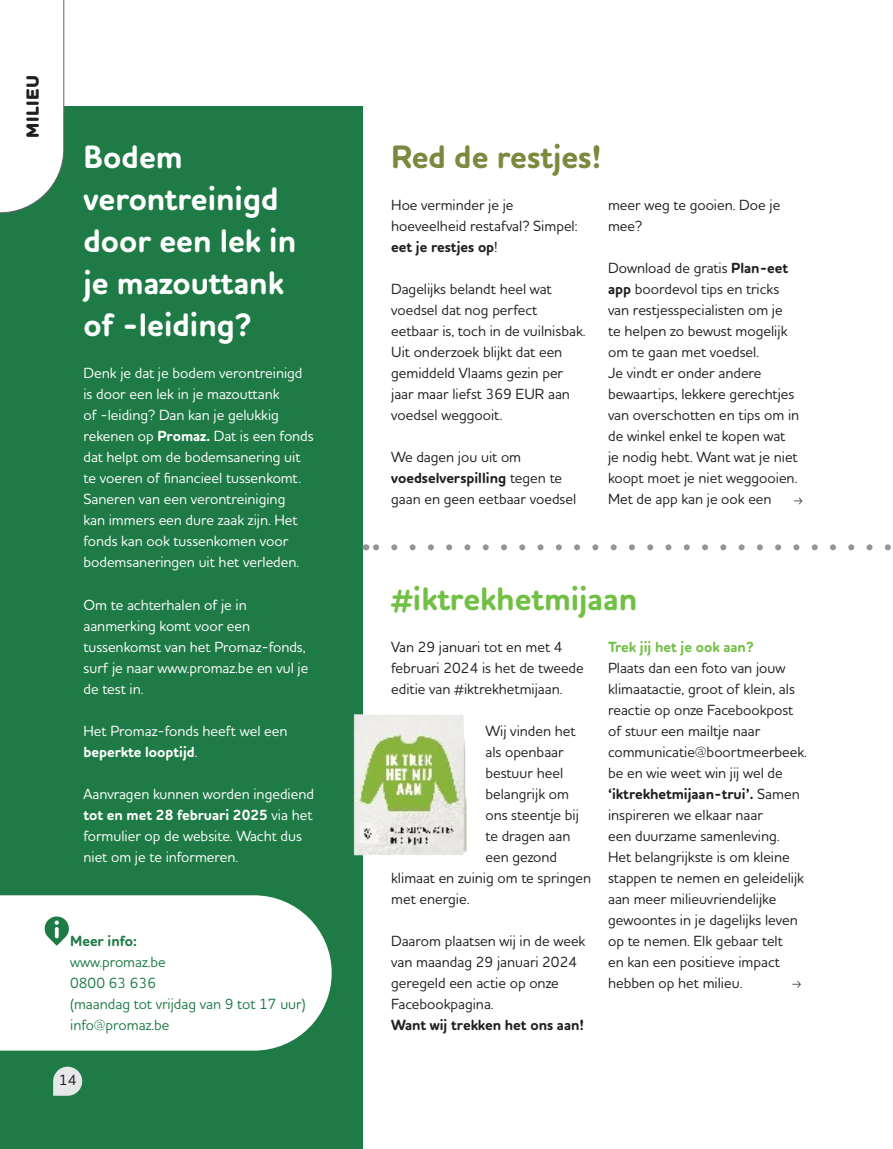
<style>
.page{position:relative;width:893px;height:1149px;background:#fff}
.page>*{position:absolute;margin:0;border:0;box-sizing:border-box;transform-origin:0 0}
.t1{font:700 33px/42px "Houschka Rounded";color:#fff}
.t2{font:700 33px "Houschka Rounded";color:#71bf44}
.t3{font:700 33px "Houschka Rounded";color:#7e873e}
.t4{font:800 18px "Houschka Rounded";letter-spacing:.035em;color:#231f20}
.t5{font:500 15px/21px "Houschka Rounded";color:#231f20}
.t6{font:500 15px/21px "Houschka Rounded";color:#fff}
.t7{font:500 15px/21px "Houschka Rounded";color:#1f7b46}
.t8{font:700 15px "Houschka Rounded";color:#231f20}
.t9{font:700 15px "Houschka Rounded";color:#71bf44}
.t10{font:700 15px "Houschka Rounded";color:#1f7b46}
.s1{font-weight:700}
</style>
<div class="page">
<div style="left:0;top:106px;width:362px;height:1042px;background:#1f7b46"></div>
<div style="left:0;top:895px;width:332px;height:155px;background:#fff"></div>
<svg style="left:792px;top:980px;width:9px;height:7px"></svg>
<svg style="left:375px;top:544px;width:516px;height:6px"></svg>
<svg style="left:43px;top:915px;width:27px;height:30px"></svg>
<svg style="left:794px;top:497px;width:8px;height:7px"></svg>
<svg style="left:0;top:0;width:64px;height:213px"></svg>
<svg style="left:53px;top:1066px;width:29px;height:29px"></svg>
<img style="left:353px;top:707px;width:114px;height:153px">
<p class="t4" style="left:21px;top:138px;width:65px;rotate:-90deg">MILIEU</p>
<h1 class="t1" style="left:83px;top:136px;width:214px">Bodem verontreinigd door een lek in je mazouttank of -leiding?</h1>
<p class="t6" style="left:83px;top:362px;width:232px">Denk je dat je bodem verontreinigd is door een lek in je mazouttank<br>of -leiding? Dan kan je gelukkig rekenen op <span class="s1">Promaz.</span> Dat is een fonds dat helpt om de bodemsanering uit te voeren of financieel tussenkomt.<br>Saneren van een verontreiniging<br>kan immers een dure zaak zijn. Het fonds kan ook tussenkomen voor bodemsaneringen uit het verleden.</p>
<p class="t6" style="left:83px;top:593px;width:226px">Om te achterhalen of je in aanmerking komt voor een tussenkomst van het Promaz-fonds, surf je naar www.promaz.be en vul je de test in.</p>
<p class="t6" style="left:83px;top:719px;width:206px">Het Promaz-fonds heeft wel een <span class="s1">beperkte looptijd</span>.</p>
<p class="t6" style="left:83px;top:782px;width:232px">Aanvragen kunnen worden ingediend <span class="s1">tot en met 28 februari 2025</span> via het formulier op de website. Wacht dus niet om je te informeren.</p>
<p class="t10" style="left:70px;top:930px;width:68px">Meer info:</p>
<p class="t7" style="left:70px;top:950px;width:237px">www.promaz.be<br>0800 63 636<br>(maandag tot vrijdag van 9 tot 17 uur) info@promaz.be</p>
<p class="t5" style="left:59px;top:1068px;width:20px">14</p>
<h1 class="t3" style="left:391px;top:136px;width:212px">Red de restjes!</h1>
<p class="t5" style="left:391px;top:194px;width:188px">Hoe verminder je je hoeveelheid restafval? Simpel: <span class="s1">eet je restjes op</span>!</p>
<p class="t5" style="left:391px;top:278px;width:196px">Dagelijks belandt heel wat voedsel dat nog perfect eetbaar is, toch in de vuilnisbak.<br>Uit onderzoek blijkt dat een gemiddeld Vlaams gezin per jaar maar liefst 369 EUR aan voedsel weggooit.</p>
<p class="t5" style="left:391px;top:446px;width:187px">We dagen jou uit om <span class="s1">voedselverspilling</span> tegen te gaan en geen eetbaar voedsel</p>
<p class="t5" style="left:608px;top:194px;width:174px">meer weg te gooien. Doe je mee?</p>
<p class="t5" style="left:608px;top:257px;width:193px">Download de gratis <span class="s1">Plan-eet app</span> boordevol tips en tricks van restjesspecialisten om je<br>te helpen zo bewust mogelijk om te gaan met voedsel.<br>Je vindt er onder andere bewaartips, lekkere gerechtjes van overschotten en tips om in de winkel enkel te kopen wat je nodig hebt. Want wat je niet koopt moet je niet weggooien.<br>Met de app kan je ook een</p>
<h1 class="t2" style="left:391px;top:577px;width:248px">#iktrekhetmijaan</h1>
<p class="t5" style="left:391px;top:635px;width:194px">Van 29 januari tot en met 4 februari 2024 is het de tweede editie van #iktrekhetmijaan.</p>
<p class="t5" style="left:485px;top:719px;width:92px">Wij vinden het</p>
<p class="t5" style="left:485px;top:740px;width:80px">als openbaar</p>
<p class="t5" style="left:485px;top:761px;width:79px">bestuur heel</p>
<p class="t5" style="left:485px;top:782px;width:85px">belangrijk om</p>
<p class="t5" style="left:485px;top:803px;width:95px">ons steentje bij</p>
<p class="t5" style="left:485px;top:824px;width:87px">te dragen aan</p>
<p class="t5" style="left:485px;top:845px;width:73px">een gezond</p>
<p class="t5" style="left:391px;top:866px;width:201px">klimaat en zuinig om te springen</p>
<p class="t5" style="left:391px;top:887px;width:80px">met energie.</p>
<p class="t5" style="left:391px;top:929px;width:196px">Daarom plaatsen wij in de week van maandag 29 januari 2024 geregeld een actie op onze<br>Facebookpagina.</p>
<p class="t8" style="left:391px;top:1014px;width:194px">Want wij trekken het ons aan!</p>
<p class="t9" style="left:608px;top:636px;width:147px">Trek jij het je ook aan?</p>
<p class="t5" style="left:608px;top:656px;width:200px">Plaats dan een foto van jouw klimaatactie, groot of klein, als reactie op onze Facebookpost of stuur een mailtje naar communicatie@boortmeerbeek. be en wie weet win jij wel de <span class="s1">‘iktrekhetmijaan-trui’.</span> Samen inspireren we elkaar naar<br>een duurzame samenleving.<br>Het belangrijkste is om kleine stappen te nemen en geleidelijk aan meer milieuvriendelijke gewoontes in je dagelijks leven op te nemen. Elk gebaar telt<br>en kan een positieve impact hebben op het milieu.</p>
</div>
